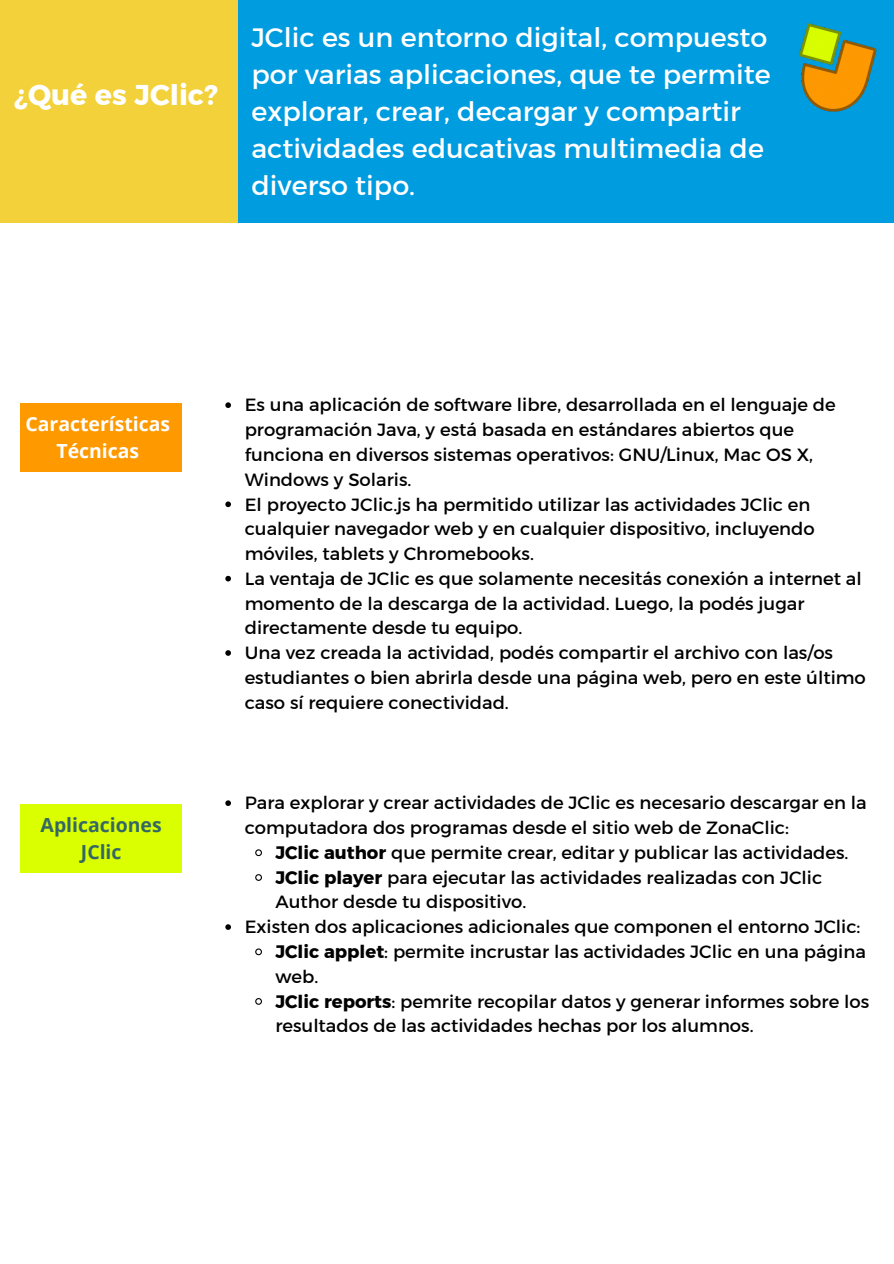
<style>
.page{position:relative;width:894px;height:1264px;background:#fff}
.page>*{position:absolute;margin:0;border:0;box-sizing:border-box;transform-origin:0 0}
.t1{font:28.5px "Kief Montaser Bold";color:#fff}
.t2{font:27px/37.2px "Kief Montaser Regular";color:#fff}
.t3{font:700 19.5px "Open Sans";color:#fff}
.t4{font:700 19.5px/27.2px "Open Sans";color:#346765;text-align:center}
.t5{font:18px/24.8px "Kief Montaser Regular";color:#000}
.s1{font-family:"Kief Montaser Bold"}
</style>
<div class="page">
<div style="left:0;top:0;width:893px;height:223px;background:#009ce0"></div>
<svg style="left:225px;top:402px;width:6px;height:6px"></svg>
<svg style="left:225px;top:501px;width:6px;height:6px"></svg>
<svg style="left:225px;top:576px;width:6px;height:5px"></svg>
<svg style="left:225px;top:650px;width:6px;height:5px"></svg>
<div style="left:21px;top:403px;width:161px;height:69px;background:#fe9900"></div>
<div style="left:21px;top:804px;width:161px;height:69px;background:#d9ff00"></div>
<img style="left:799px;top:23px;width:78px;height:89px">
<div style="left:0;top:0;width:238px;height:223px;background:#f2d13b"></div>
<svg style="left:225px;top:800px;width:6px;height:6px"></svg>
<svg style="left:255px;top:849px;width:7px;height:8px"></svg>
<svg style="left:255px;top:874px;width:7px;height:7px"></svg>
<svg style="left:225px;top:924px;width:6px;height:5px"></svg>
<svg style="left:255px;top:948px;width:7px;height:8px"></svg>
<svg style="left:255px;top:998px;width:7px;height:7px"></svg>
<p class="t1" style="left:15px;top:77px;width:204px">¿Qué es JClic?</p>
<p class="t2" style="left:251px;top:18px;width:520px">JClic es un entorno digital, compuesto por varias aplicaciones, que te permite explorar, crear, decargar y compartir actividades educativas multimedia de diverso tipo.</p>
<p class="t3" style="left:25px;top:410px;width:146px">Características</p>
<p class="t3" style="left:56px;top:437px;width:84px">Técnicas</p>
<p class="t4" style="left:41px;top:810px;width:123px">Aplicaciones<br>JClic</p>
<p class="t5" style="left:245px;top:392px;width:592px">Es una aplicación de software libre, desarrollada en el lenguaje de programación Java, y está basada en estándares abiertos que funciona en diversos sistemas operativos: GNU/Linux, Mac OS X, Windows y Solaris.</p>
<p class="t5" style="left:245px;top:491px;width:571px">El proyecto JClic.js ha permitido utilizar las actividades JClic en cualquier navegador web y en cualquier dispositivo, incluyendo móviles, tablets y Chromebooks.</p>
<p class="t5" style="left:245px;top:566px;width:618px">La ventaja de JClic es que solamente necesitás conexión a internet al momento de la descarga de la actividad. Luego, la podés jugar directamente desde tu equipo.</p>
<p class="t5" style="left:245px;top:640px;width:622px">Una vez creada la actividad, podés compartir el archivo con las/os estudiantes o bien abrirla desde una página web, pero en este último caso sí requiere conectividad.</p>
<p class="t5" style="left:245px;top:790px;width:623px">Para explorar y crear actividades de JClic es necesario descargar en la computadora dos programas desde el sitio web de ZonaClic:</p>
<p class="t5" style="left:275px;top:840px;width:574px"><span class="s1">JClic author</span> que permite crear, editar y publicar las actividades.</p>
<p class="t5" style="left:275px;top:864px;width:548px"><span class="s1">JClic player</span> para ejecutar las actividades realizadas con JClic<br>Author desde tu dispositivo.</p>
<p class="t5" style="left:245px;top:914px;width:617px">Existen dos aplicaciones adicionales que componen el entorno JClic:</p>
<p class="t5" style="left:275px;top:939px;width:592px"><span class="s1">JClic applet</span>: permite incrustar las actividades JClic en una página web.</p>
<p class="t5" style="left:275px;top:988px;width:595px"><span class="s1">JClic reports</span>: pemrite recopilar datos y generar informes sobre los resultados de las actividades hechas por los alumnos.</p>
</div>
